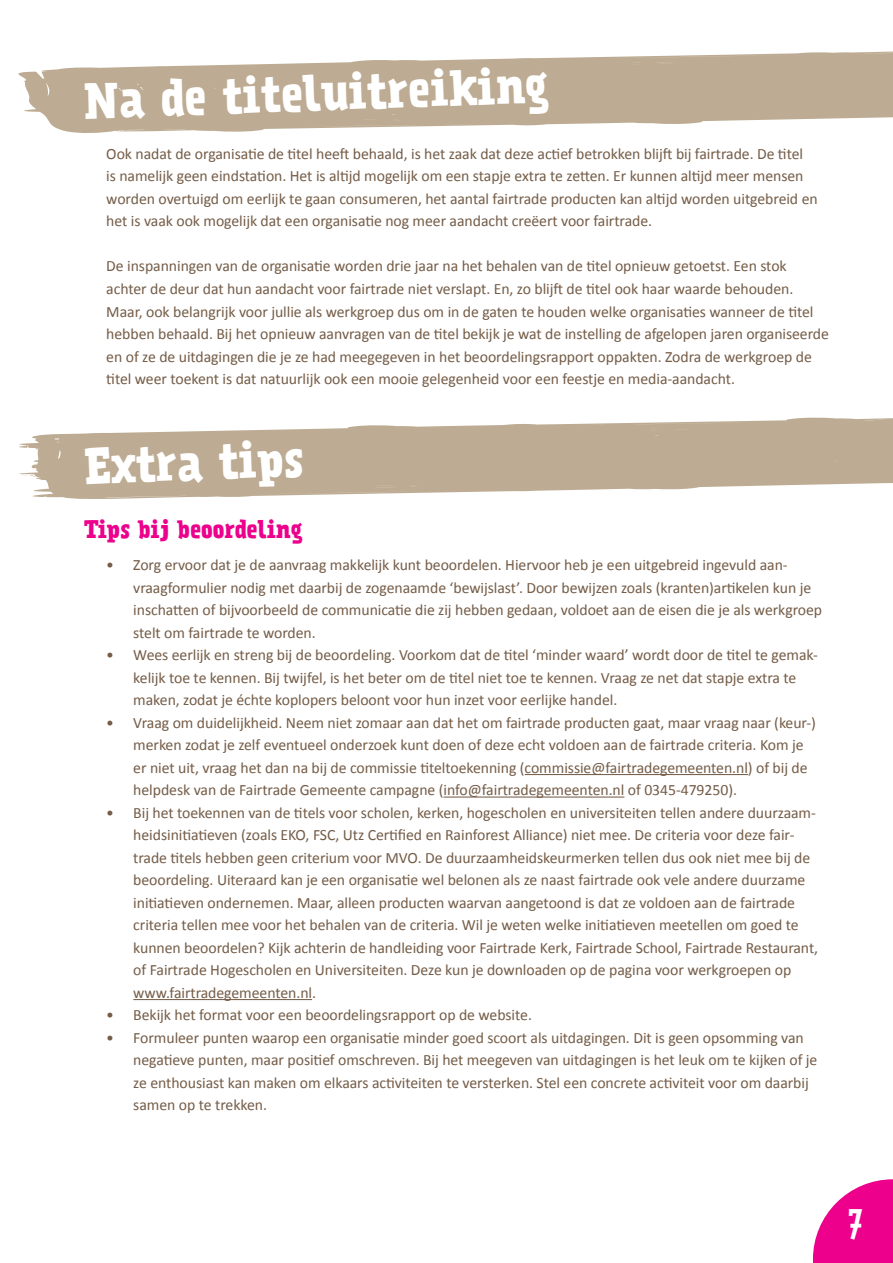
<style>
.page{position:relative;width:893px;height:1263px;background:#fff}
.page>*{position:absolute;margin:0;border:0;box-sizing:border-box;transform-origin:0 0}
.t1{font:700 45px "Prater Serif Two";color:#fff}
.t2{font:37.5px "Prater Serif One";color:#fff}
.t3{font:700 22.5px "Prater Serif Two";letter-spacing:-.005em;color:#ec008c}
.t4{font:15.75px/22.5px "Calibri";letter-spacing:-.005em;color:#745c47}
</style>
<div class="page">
<svg style="left:813px;top:1179px;width:80px;height:84px"></svg>
<svg style="left:18px;top:51px;width:875px;height:82px;fill:#bdac93"></svg>
<svg style="left:19px;top:417px;width:874px;height:82px;fill:#bdac93"></svg>
<hr style="left:525px;top:774px;width:223px;height:1px;background:#745c47">
<hr style="left:444px;top:796px;width:180px;height:1px;background:#745c47">
<hr style="left:133px;top:999px;width:179px;height:1px;background:#745c47">
<h1 class="t1" style="left:83px;top:69px;width:466px;rotate:-2deg">Na de titeluitreiking</h1>
<p class="t4" style="left:106px;top:142px;width:713px">Ook nadat de organisatie de titel heeft behaald, is het zaak dat deze actief betrokken blijft bij fairtrade. De titel<br>is namelijk geen eindstation. Het is altijd mogelijk om een stapje extra te zetten. Er kunnen altijd meer mensen worden overtuigd om eerlijk te gaan consumeren, het aantal fairtrade producten kan altijd worden uitgebreid en het is vaak ook mogelijk dat een organisatie nog meer aandacht creëert voor fairtrade.</p>
<p class="t4" style="left:106px;top:254px;width:724px">De inspanningen van de organisatie worden drie jaar na het behalen van de titel opnieuw getoetst. Een stok achter de deur dat hun aandacht voor fairtrade niet verslapt. En, zo blijft de titel ook haar waarde behouden.<br>Maar, ook belangrijk voor jullie als werkgroep dus om in de gaten te houden welke organisaties wanneer de titel hebben behaald. Bij het opnieuw aanvragen van de titel bekijk je wat de instelling de afgelopen jaren organiseerde en of ze de uitdagingen die je ze had meegegeven in het beoordelingsrapport oppakten. Zodra de werkgroep de titel weer toekent is dat natuurlijk ook een mooie gelegenheid voor een feestje en media-aandacht.</p>
<h1 class="t1" style="left:83px;top:434px;width:221px;rotate:-2deg">Extra tips</h1>
<h3 class="t3" style="left:84px;top:513px;width:220px">Tips bij beoordeling</h3>
<p class="t4" style="left:133px;top:553px;width:690px;text-indent:-27px">• Zorg ervoor dat je de aanvraag makkelijk kunt beoordelen. Hiervoor heb je een uitgebreid ingevuld aan&shy;vraagformulier nodig met daarbij de zogenaamde ‘bewijslast’. Door bewijzen zoals (kranten)artikelen kun je inschatten of bijvoorbeeld de communicatie die zij hebben gedaan, voldoet aan de eisen die je als werkgroep stelt om fairtrade te worden.</p>
<p class="t4" style="left:133px;top:643px;width:686px;text-indent:-27px">• Wees eerlijk en streng bij de beoordeling. Voorkom dat de titel ‘minder waard’ wordt door de titel te gemak&shy;kelijk toe te kennen. Bij twijfel, is het beter om de titel niet toe te kennen. Vraag ze net dat stapje extra te maken, zodat je échte koplopers beloont voor hun inzet voor eerlijke handel.</p>
<p class="t4" style="left:133px;top:711px;width:684px;text-indent:-27px">• Vraag om duidelijkheid. Neem niet zomaar aan dat het om fairtrade producten gaat, maar vraag naar (keur-) merken zodat je zelf eventueel onderzoek kunt doen of deze echt voldoen aan de fairtrade criteria. Kom je er niet uit, vraag het dan na bij de commissie titeltoekenning (commissie@fairtradegemeenten.nl) of bij de helpdesk van de Fairtrade Gemeente campagne (info@fairtradegemeenten.nl of 0345-479250).</p>
<p class="t4" style="left:133px;top:801px;width:686px;text-indent:-27px">• Bij het toekennen van de titels voor scholen, kerken, hogescholen en universiteiten tellen andere duurzaam&shy;heidsinitiatieven (zoals EKO, FSC, Utz Certified en Rainforest Alliance) niet mee. De criteria voor deze fair&shy;trade titels hebben geen criterium voor MVO. De duurzaamheidskeurmerken tellen dus ook niet mee bij de beoordeling. Uiteraard kan je een organisatie wel belonen als ze naast fairtrade ook vele andere duurzame initiatieven ondernemen. Maar, alleen producten waarvan aangetoond is dat ze voldoen aan de fairtrade criteria tellen mee voor het behalen van de criteria. Wil je weten welke initiatieven meetellen om goed te kunnen beoordelen? Kijk achterin de handleiding voor Fairtrade Kerk, Fairtrade School, Fairtrade Restaurant, of Fairtrade Hogescholen en Universiteiten. Deze kun je downloaden op de pagina voor werkgroepen op www.fairtradegemeenten.nl.</p>
<p class="t4" style="left:106px;top:1003px;width:427px">• Bekijk het format voor een beoordelingsrapport op de website.</p>
<p class="t4" style="left:133px;top:1026px;width:686px;text-indent:-27px">• Formuleer punten waarop een organisatie minder goed scoort als uitdagingen. Dit is geen opsomming van negatieve punten, maar positief omschreven. Bij het meegeven van uitdagingen is het leuk om te kijken of je ze enthousiast kan maken om elkaars activiteiten te versterken. Stel een concrete activiteit voor om daarbij samen op te trekken.</p>
<h2 class="t2" style="left:849px;top:1203px;width:16px">7</h2>
</div>
